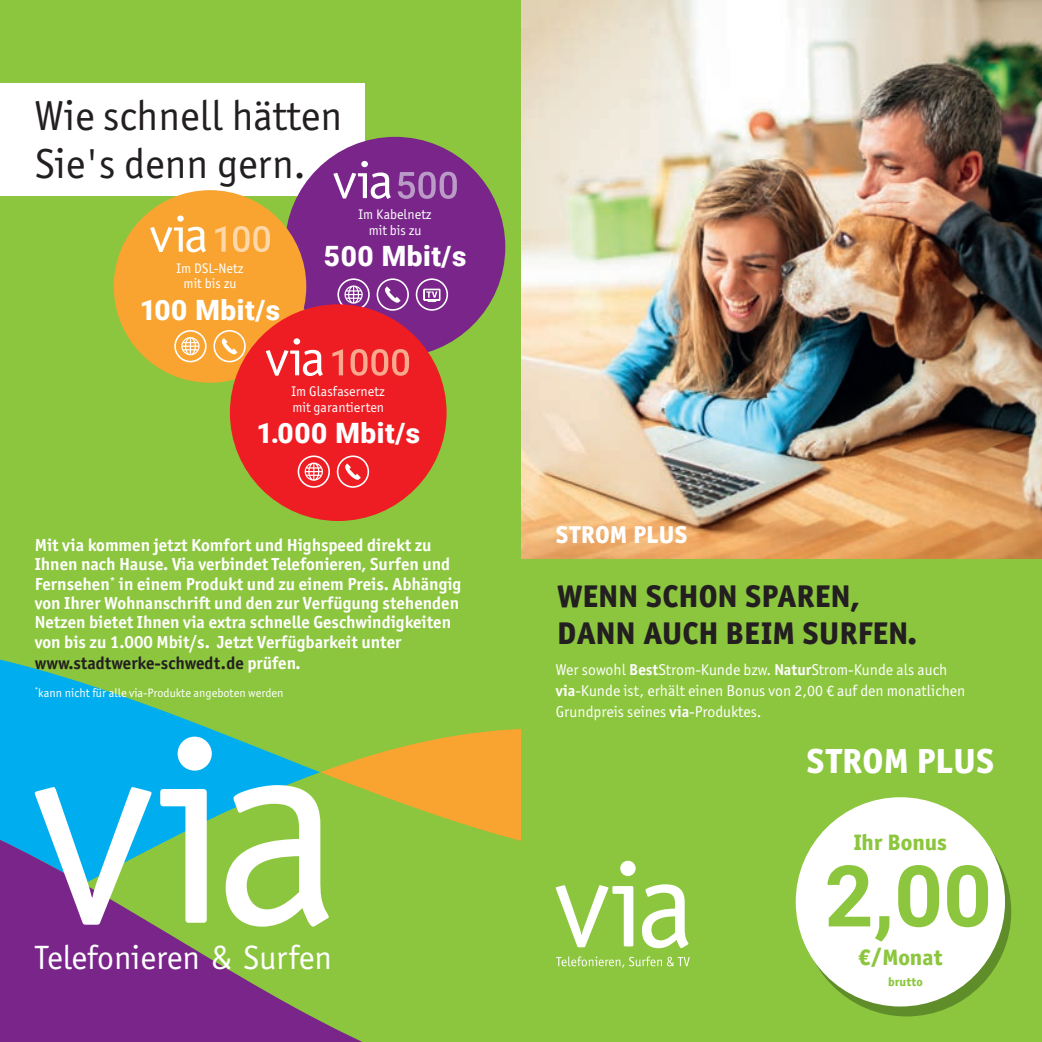
<style>
.page{position:relative;width:1042px;height:1042px;background:#fff}
.page>*{position:absolute;margin:0;border:0;box-sizing:border-box;transform-origin:0 0}
.t1{font:700 85.23px "Roboto";color:#8cc63e}
.t2{font:42px/47.2px "Officina Sans ITC Pro";color:#231f20}
.t3{font:35px "Officina Sans Extra Bold ITC";letter-spacing:.01em;color:#fff}
.t4{font:33.77px "Officina Sans ITC Pro";color:#fff}
.t5{font:31.5px/37.8px "Officina Sans Extra Bold ITC";letter-spacing:.01em;color:#231f20}
.t6{font:900 28px "Roboto";letter-spacing:.02em;color:#fff}
.t7{font:24.5px "Officina Sans Extra Bold ITC";letter-spacing:.01em;color:#fff}
.t8{font:22.4px "Officina Sans Extra Bold ITC";color:#8cc63e}
.t9{font:700 17.5px/19.2px "Officina Sans ITC Pro";color:#fff}
.t10{font:700 17.5px "Officina Sans ITC Pro";color:#231f20}
.t11{font:15.75px/21px "Officina Sans ITC Pro";color:#fff}
.t12{font:14px/15.8px "Officina Sans ITC Pro";color:#fff;text-align:center}
.t13{font:12.25px "Officina Sans ITC Pro";color:#fff}
.t14{font:12.25px "Officina Sans Extra Bold ITC";letter-spacing:.01em;color:#8cc63e}
.s1{color:#fff}
.s2{font-weight:700}
</style>
<div class="page">
<img style="left:521px;top:0;width:521px;height:560px">
<div style="left:521px;top:560px;width:521px;height:482px;background:#8cc63e"></div>
<div style="left:802px;top:807px;width:209px;height:209px;background:#5f8d2a;border-radius:50%"></div>
<svg style="left:556px;top:956px;width:134px;height:12px"></svg>
<svg style="left:556px;top:884px;width:132px;height:64px"></svg>
<div style="left:620px;top:861px;width:16px;height:15px;background:#fff;border-radius:50%"></div>
<div style="left:796px;top:797px;width:209px;height:209px;background:#fff;border-radius:50%"></div>
<div style="left:0;top:0;width:521px;height:1042px;background:#8cc63e"></div>
<svg style="left:0;top:659px;width:208px;height:100px;fill:#00aeef"></svg>
<svg style="left:0;top:759px;width:362px;height:283px;fill:#79258a"></svg>
<svg style="left:35px;top:728px;width:486px;height:198px"></svg>
<div style="left:178px;top:736px;width:34px;height:34px;background:#fff;border-radius:50%"></div>
<div style="left:0;top:83px;width:365px;height:113px;background:#fff"></div>
<div style="left:285px;top:137px;width:220px;height:220px;background:#79258a;border-radius:50%"></div>
<div style="left:114px;top:190px;width:192px;height:193px;background:#f9a431;border-radius:50%"></div>
<svg style="left:150px;top:215px;width:56px;height:37px"></svg>
<svg style="left:215px;top:226px;width:55px;height:26px"></svg>
<svg style="left:333px;top:161px;width:58px;height:38px"></svg>
<svg style="left:398px;top:172px;width:59px;height:27px"></svg>
<div style="left:337px;top:278px;width:33px;height:33px;border:2px solid #fff;border-radius:50%"></div>
<svg style="left:344px;top:285px;width:19px;height:19px"></svg>
<div style="left:376px;top:278px;width:33px;height:33px;border:2px solid #fff;border-radius:50%"></div>
<svg style="left:385px;top:286px;width:15px;height:17px"></svg>
<div style="left:416px;top:278px;width:32px;height:33px;border:2px solid #fff;border-radius:50%"></div>
<svg style="left:423px;top:288px;width:18px;height:14px"></svg>
<div style="left:174px;top:330px;width:33px;height:32px;border:2px solid #fff;border-radius:50%"></div>
<svg style="left:181px;top:337px;width:19px;height:18px"></svg>
<div style="left:213px;top:330px;width:33px;height:32px;border:2px solid #fff;border-radius:50%"></div>
<svg style="left:222px;top:338px;width:15px;height:16px"></svg>
<div style="left:230px;top:304px;width:216px;height:217px;background:#ee1d23;border-radius:50%"></div>
<svg style="left:266px;top:338px;width:57px;height:38px"></svg>
<svg style="left:332px;top:349px;width:77px;height:27px"></svg>
<div style="left:298px;top:455px;width:32px;height:33px;border:2px solid #fff;border-radius:50%"></div>
<svg style="left:305px;top:462px;width:18px;height:19px"></svg>
<div style="left:337px;top:455px;width:32px;height:33px;border:2px solid #fff;border-radius:50%"></div>
<svg style="left:345px;top:463px;width:16px;height:17px"></svg>
<h2 class="t2" style="left:35px;top:92px;width:309px">Wie schnell hätten<br>Sie's denn gern.</h2>
<p class="t12" style="left:359px;top:207px;width:75px">Im Kabelnetz mit bis zu</p>
<p class="t12" style="left:176px;top:260px;width:69px">Im DSL-Netz mit bis zu</p>
<h3 class="t6" style="left:140px;top:290px;width:142px">100 Mbit/s</h3>
<h3 class="t6" style="left:324px;top:237px;width:144px">500 Mbit/s</h3>
<p class="t12" style="left:292px;top:384px;width:95px;text-align:left">Im Glasfasernetz mit garantierten</p>
<h3 class="t6" style="left:256px;top:414px;width:165px">1.000 Mbit/s</h3>
<p class="t9" style="left:35px;top:535px;width:428px">Mit via kommen jetzt Komfort und Highspeed direkt zu Ihnen nach Hause. Via verbindet Telefonieren, Surfen und Fernsehen<sup>*</sup> in einem Produkt und zu einem Preis. Abhängig von Ihrer Wohnanschrift und den zur Verfügung stehenden Netzen bietet Ihnen via extra schnelle Geschwindigkeiten von bis zu 1.000 Mbit/s. Jetzt Verfügbarkeit unter</p>
<p class="t10" style="left:35px;top:652px;width:267px">www.stadtwerke-schwedt.de <span class="s1">prüfen.</span></p>
<p class="t13" style="left:35px;top:685px;width:250px"><sup>*</sup>kann nicht für alle via-Produkte angeboten werden</p>
<h3 class="t4" style="left:35px;top:937px;width:299px">Telefonieren &amp; Surfen</h3>
<h3 class="t7" style="left:556px;top:516px;width:133px">STROM PLUS</h3>
<h3 class="t5" style="left:557px;top:575px;width:361px">WENN SCHON SPAREN,<br>DANN AUCH BEIM SURFEN.</h3>
<p class="t11" style="left:556px;top:659px;width:411px">Wer sowohl <span class="s2">Best</span>Strom-Kunde bzw. <span class="s2">Natur</span>Strom-Kunde als auch <span class="s2">via</span>-Kunde ist, erhält einen Bonus von 2,00 € auf den monatlichen<br>Grundpreis seines <span class="s2">via</span>-Produktes.</p>
<h3 class="t3" style="left:806px;top:735px;width:189px">STROM PLUS</h3>
<p class="t8" style="left:853px;top:825px;width:95px">Ihr Bonus</p>
<h1 class="t1" style="left:824px;top:836px;width:169px">2,00</h1>
<p class="t8" style="left:858px;top:940px;width:85px">€/Monat</p>
<p class="t14" style="left:888px;top:972px;width:36px">brutto</p>
</div>
